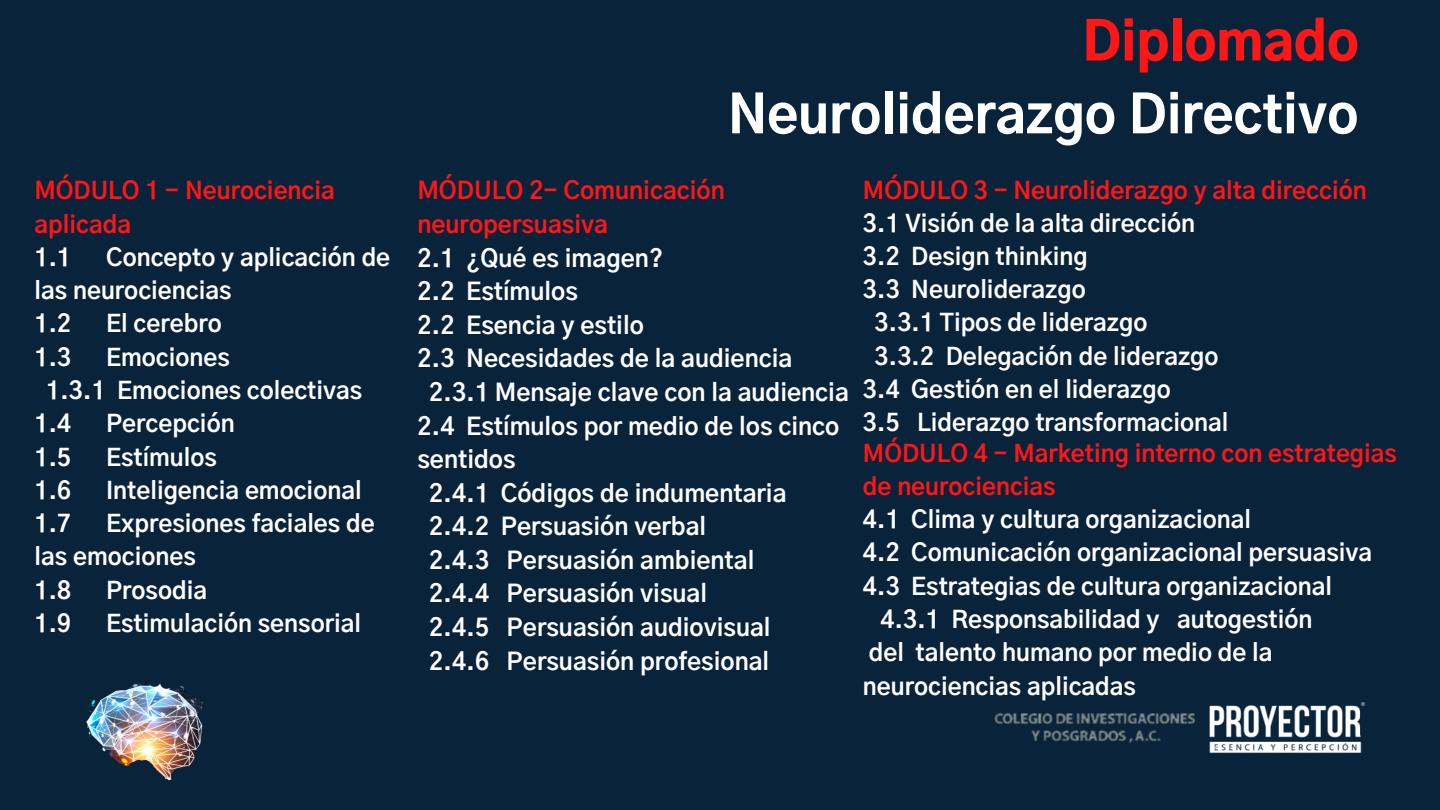
<style>
.page{position:relative;width:1440px;height:810px;background:#09233b}
.page>*{position:absolute;margin:0;border:0;box-sizing:border-box;transform-origin:0 0}
.t1{font:800 52px "Gothic A1";color:#fff}
.t2{font:900 52px "Gothic A1";color:#ff1616}
.t3{font:700 24px "Gothic A1";color:#fff}
.t4{font:700 24px/33.6px "Gothic A1";color:#ff1616}
.t5{font:700 23.8px/33.3px "Gothic A1";color:#fff}
.t6{font:700 23.8px/33.3px "Gothic A1";color:#ff1616}
</style>
<div class="page">
<img style="left:86px;top:683px;width:118px;height:98px">
<img style="left:994px;top:713px;width:202px;height:30px">
<img style="left:1209px;top:702px;width:157px;height:51px">
<p class="t6" style="left:35px;top:176px;width:302px">MÓDULO 1 - Neurociencia aplicada</p>
<p class="t5" style="left:35px;top:242px;width:38px">1.1</p>
<p class="t5" style="left:35px;top:242px;width:357px;text-indent:72px">Concepto y aplicación de las neurociencias<br>1.2</p>
<p class="t5" style="left:106px;top:309px;width:117px">El cerebro</p>
<p class="t5" style="left:35px;top:342px;width:38px">1.3</p>
<p class="t5" style="left:106px;top:342px;width:125px">Emociones</p>
<p class="t5" style="left:46px;top:375px;width:318px">1.3.1 Emociones colectivas</p>
<p class="t5" style="left:35px;top:409px;width:38px">1.4</p>
<p class="t5" style="left:106px;top:409px;width:130px">Percepción</p>
<p class="t5" style="left:35px;top:442px;width:38px">1.5</p>
<p class="t5" style="left:106px;top:442px;width:112px">Estímulos</p>
<p class="t5" style="left:35px;top:475px;width:38px">1.6</p>
<p class="t5" style="left:106px;top:475px;width:257px">Inteligencia emocional</p>
<p class="t5" style="left:35px;top:508px;width:38px">1.7</p>
<p class="t5" style="left:35px;top:508px;width:342px;text-indent:72px">Expresiones faciales de las emociones<br>1.8</p>
<p class="t5" style="left:106px;top:575px;width:102px">Prosodia</p>
<p class="t5" style="left:35px;top:608px;width:38px">1.9</p>
<p class="t5" style="left:106px;top:608px;width:256px">Estimulación sensorial</p>
<h1 class="t2" style="left:1083px;top:19px;width:278px">Diplomado</h1>
<h1 class="t1" style="left:728px;top:92px;width:632px">Neuroliderazgo Directivo</h1>
<p class="t4" style="left:417px;top:176px;width:309px">MÓDULO 2- Comunicación neuropersuasiva</p>
<p class="t3" style="left:417px;top:248px;width:247px">2.1 ¿Qué es imagen?</p>
<p class="t3" style="left:417px;top:281px;width:162px">2.2 Estímulos</p>
<p class="t3" style="left:417px;top:315px;width:228px">2.2 Esencia y estilo</p>
<p class="t3" style="left:417px;top:348px;width:376px">2.3 Necesidades de la audiencia</p>
<p class="t3" style="left:429px;top:382px;width:421px">2.3.1 Mensaje clave con la audiencia</p>
<p class="t3" style="left:417px;top:415px;width:423px">2.4 Estímulos por medio de los cinco</p>
<p class="t3" style="left:417px;top:449px;width:100px">sentidos</p>
<p class="t3" style="left:429px;top:483px;width:359px">2.4.1 Códigos de indumentaria</p>
<p class="t3" style="left:429px;top:516px;width:279px">2.4.2 Persuasión verbal</p>
<p class="t3" style="left:429px;top:550px;width:327px">2.4.3 Persuasión ambiental</p>
<p class="t3" style="left:429px;top:583px;width:279px">2.4.4 Persuasión visual</p>
<p class="t3" style="left:429px;top:617px;width:343px">2.4.5 Persuasión audiovisual</p>
<p class="t3" style="left:429px;top:651px;width:342px">2.4.6 Persuasión profesional</p>
<p class="t6" style="left:863px;top:175px;width:505px">MÓDULO 3 - Neuroliderazgo y alta dirección</p>
<p class="t5" style="left:863px;top:208px;width:334px">3.1 Visión de la alta dirección</p>
<p class="t5" style="left:863px;top:242px;width:226px">3.2 Design thinking</p>
<p class="t5" style="left:863px;top:275px;width:224px">3.3 Neuroliderazgo</p>
<p class="t5" style="left:875px;top:308px;width:274px">3.3.1 Tipos de liderazgo</p>
<p class="t5" style="left:875px;top:341px;width:345px">3.3.2 Delegación de liderazgo</p>
<p class="t5" style="left:863px;top:374px;width:309px">3.4 Gestión en el liderazgo</p>
<p class="t5" style="left:863px;top:407px;width:367px">3.5 Liderazgo transformacional</p>
<p class="t6" style="left:863px;top:438px;width:535px">MÓDULO 4 - Marketing interno con estrategias de neurociencias</p>
<p class="t5" style="left:863px;top:504px;width:390px">4.1 Clima y cultura organizacional</p>
<p class="t5" style="left:863px;top:538px;width:511px">4.2 Comunicación organizacional persuasiva</p>
<p class="t5" style="left:863px;top:571px;width:471px">4.3 Estrategias de cultura organizacional</p>
<p class="t5" style="left:880px;top:604px;width:433px">4.3.1 Responsabilidad y autogestión</p>
<p class="t5" style="left:869px;top:638px;width:405px">del talento humano por medio de la</p>
<p class="t5" style="left:863px;top:671px;width:274px">neurociencias aplicadas</p>
</div>
